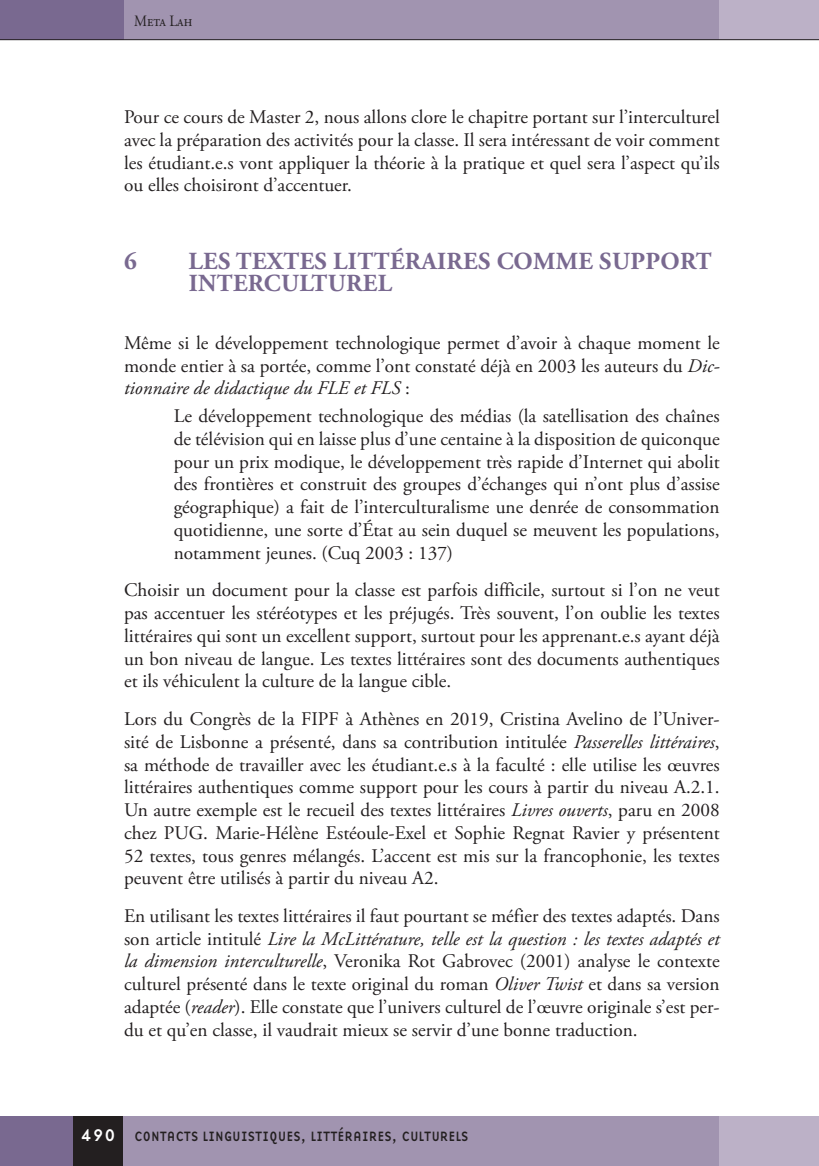
<style>
.page{position:relative;width:819px;height:1166px;background:#fff}
.page>*{position:absolute;margin:0;border:0;box-sizing:border-box;transform-origin:0 0}
.R_Naslov_-_Prva_rave{font:700 24.5px/22.8px "Adobe Garamond Pro";letter-spacing:.015em;color:#796990}
.Navaden{font:19.25px/22.8px "Adobe Garamond Pro";color:#231f20;text-align:justify}
.t1{font:15.75px "Adobe Garamond Pro";color:#231f20;scale:.9 1}
.t2{font:14px "Base Nine";letter-spacing:-.01em;color:#231f20;scale:.93 1}
.s1{font-style:italic}
.s2{font-size:17.5px;color:#fff}
</style>
<div class="page">
<div style="left:122px;top:0;width:597px;height:40px;background:#a194b0"></div>
<div style="left:719px;top:0;width:100px;height:40px;background:#bcb1c7"></div>
<div style="left:0;top:0;width:124px;height:40px;background:#796990"></div>
<hr style="left:0;top:39px;width:819px;height:1px;background:#231f20">
<div style="left:123px;top:1116px;width:621px;height:50px;background:#a194b0"></div>
<div style="left:719px;top:1116px;width:100px;height:50px;background:#bcb1c7"></div>
<div style="left:0;top:1116px;width:74px;height:50px;background:#796990"></div>
<div style="left:74px;top:1116px;width:49px;height:50px;background:#231f20"></div>
<p class="t1" style="left:134px;top:11px;width:66px">Meta Lah</p>
<p class="Navaden" style="left:124px;top:106px;width:597px">Pour ce cours de Master 2, nous allons clore le chapitre portant sur l’interculturel avec la préparation des activités pour la classe. Il sera intéressant de voir comment les étudiant.e.s vont appliquer la théorie à la pratique et quel sera l’aspect qu’ils ou elles choisiront d’accentuer.</p>
<p class="R_Naslov_-_Prva_rave" style="left:124px;top:250px;width:14px">6</p>
<p class="R_Naslov_-_Prva_rave" style="left:188px;top:250px;width:524px">LES TEXTES LITTÉRAIRES COMME SUPPORT<br>INTERCULTUREL</p>
<p class="Navaden" style="left:124px;top:332px;width:597px">Même si le développement technologique permet d’avoir à chaque moment le monde entier à sa portée, comme l’ont constaté déjà en 2003 les auteurs du <span class="s1">Dic&shy;tionnaire de didactique du FLE et FLS</span> :</p>
<p class="Navaden" style="left:174px;top:405px;width:547px">Le développement technologique des médias (la satellisation des chaînes de télévision qui en laisse plus d’une centaine à la disposition de quiconque pour un prix modique, le développement très rapide d’Internet qui abolit des frontières et construit des groupes d’échanges qui n’ont plus d’assise géographique) a fait de l’interculturalisme une denrée de consommation quotidienne, une sorte d’État au sein duquel se meuvent les populations, notamment jeunes. (Cuq 2003 : 137)</p>
<p class="Navaden" style="left:124px;top:579px;width:597px">Choisir un document pour la classe est parfois difficile, surtout si l’on ne veut pas accentuer les stéréotypes et les préjugés. Très souvent, l’on oublie les textes littéraires qui sont un excellent support, surtout pour les apprenant.e.s ayant déjà un bon niveau de langue. Les textes littéraires sont des documents authentiques et ils véhiculent la culture de la langue cible.</p>
<p class="Navaden" style="left:124px;top:708px;width:597px">Lors du Congrès de la FIPF à Athènes en 2019, Cristina Avelino de l’Univer&shy;sité de Lisbonne a présenté, dans sa contribution intitulée <span class="s1">Passerelles littéraires</span>, sa méthode de travailler avec les étudiant.e.s à la faculté : elle utilise les œuvres littéraires authentiques comme support pour les cours à partir du niveau A.2.1.<br>Un autre exemple est le recueil des textes littéraires <span class="s1">Livres ouverts</span>, paru en 2008 chez PUG. Marie-Hélène Estéoule-Exel et Sophie Regnat Ravier y présentent 52 textes, tous genres mélangés. L’accent est mis sur la francophonie, les textes peuvent être utilisés à partir du niveau A2.</p>
<p class="Navaden" style="left:124px;top:905px;width:597px">En utilisant les textes littéraires il faut pourtant se méfier des textes adaptés. Dans son article intitulé <span class="s1">Lire la McLittérature, telle est la question : les textes adaptés et la dimension interculturelle</span>, Veronika Rot Gabrovec (2001) analyse le contexte culturel présenté dans le texte original du roman <span class="s1">Oliver Twist</span> et dans sa version adaptée (<span class="s1">reader</span>). Elle constate que l’univers culturel de l’œuvre originale s’est per&shy;du et qu’en classe, il vaudrait mieux se servir d’une bonne traduction.</p>
<p class="t2" style="left:81px;top:1126px;width:418px"><span class="s2">490</span> CONTACTS LINGUISTIQUES, LITTÉRAIRES, CULTURELS</p>
</div>
